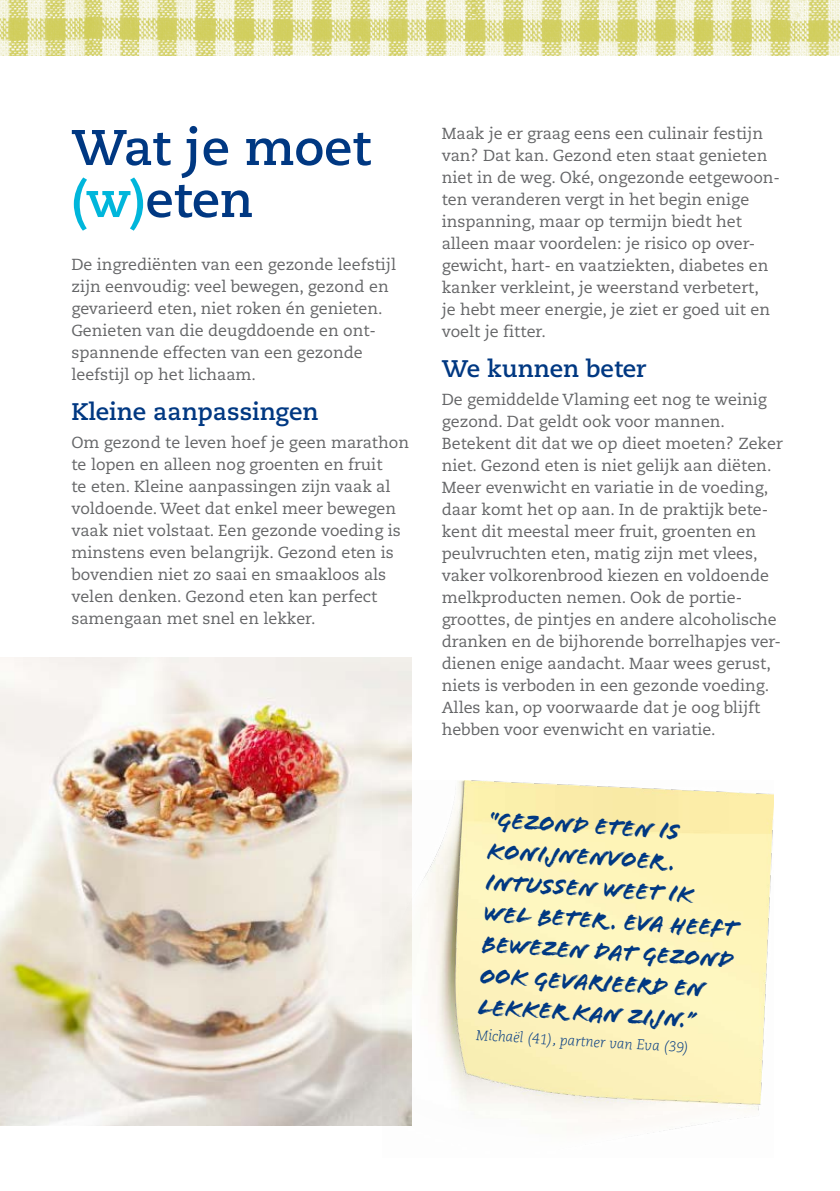
<style>
.page{position:relative;width:840px;height:1191px;background:#fff}
.page>*{position:absolute;margin:0;border:0;box-sizing:border-box;transform-origin:0 0}
.t1{font:700 50px/52px "Caecilia LT Pro 75";color:#003882}
.t2{font:700 24px "Caecilia LT Pro 75";color:#003882}
.t3{font:23.8px/31.2px "Flood Std";color:#003882}
.t4{font:16px/22px "Caecilia LT Pro 55 Roman";color:#646567}
.t5{font:italic 300 14.2px "Caecilia LT Pro 46";color:#003882}
.s1{color:#00b6db}
</style>
<div class="page">
<img style="left:0;top:0;width:839px;height:56px">
<img style="left:0;top:657px;width:411px;height:468px">
<img style="left:382px;top:780px;width:391px;height:354px">
<h1 class="t1" style="left:71px;top:120px;width:300px">Wat je moet <span class="s1">(w)</span>eten</h1>
<p class="t4" style="left:71px;top:253px;width:326px">De ingrediënten van een gezonde leefstijl zijn eenvoudig: veel bewegen, gezond en gevarieerd eten, niet roken én genieten.<br>Genieten van die deugddoende en ont&shy;spannende effecten van een gezonde leefstijl op het lichaam.</p>
<h2 class="t2" style="left:71px;top:395px;width:248px">Kleine aanpassingen</h2>
<p class="t4" style="left:71px;top:431px;width:339px">Om gezond te leven hoef je geen marathon te lopen en alleen nog groenten en fruit<br>te eten. Kleine aanpassingen zijn vaak al voldoende. Weet dat enkel meer bewegen vaak niet volstaat. Een gezonde voeding is minstens even belangrijk. Gezond eten is bovendien niet zo saai en smaakloos als velen denken. Gezond eten kan perfect samengaan met snel en lekker.</p>
<p class="t4" style="left:441px;top:122px;width:340px">Maak je er graag eens een culinair festijn van? Dat kan. Gezond eten staat genieten niet in de weg. Oké, ongezonde eetgewoon&shy;ten veranderen vergt in het begin enige inspanning, maar op termijn biedt het alleen maar voordelen: je risico op over&shy;gewicht, hart- en vaatziekten, diabetes en kanker verkleint, je weerstand verbetert,<br>je hebt meer energie, je ziet er goed uit en voelt je fitter.</p>
<h2 class="t2" style="left:441px;top:352px;width:206px">We kunnen beter</h2>
<p class="t4" style="left:441px;top:388px;width:342px">De gemiddelde Vlaming eet nog te weinig gezond. Dat geldt ook voor mannen.<br>Betekent dit dat we op dieet moeten? Zeker niet. Gezond eten is niet gelijk aan diëten.<br>Meer evenwicht en variatie in de voeding, daar komt het op aan. In de praktijk bete&shy;kent dit meestal meer fruit, groenten en peulvruchten eten, matig zijn met vlees, vaker volkorenbrood kiezen en voldoende melkproducten nemen. Ook de portie&shy;groottes, de pintjes en andere alcoholische dranken en de bijhorende borrelhapjes ver&shy;dienen enige aandacht. Maar wees gerust, niets is verboden in een gezonde voeding.<br>Alles kan, op voorwaarde dat je oog blijft hebben voor evenwicht en variatie.</p>
<h3 class="t3" style="left:490px;top:804px;width:256px;rotate:4deg">“GEZOND ETEN IS<br>KONIJNENVOER .<br>INTUSSEN WEET IK<br>WEL BETER . EVA HEEFT<br>BEWEZEN DAT GEZOND<br>OOK GEVARIEERD EN<br>LEKKER KAN ZIJN.”</h3>
<p class="t5" style="left:476px;top:1026px;width:215px;rotate:3deg">Michaël (41), partner van Eva (39)</p>
</div>
